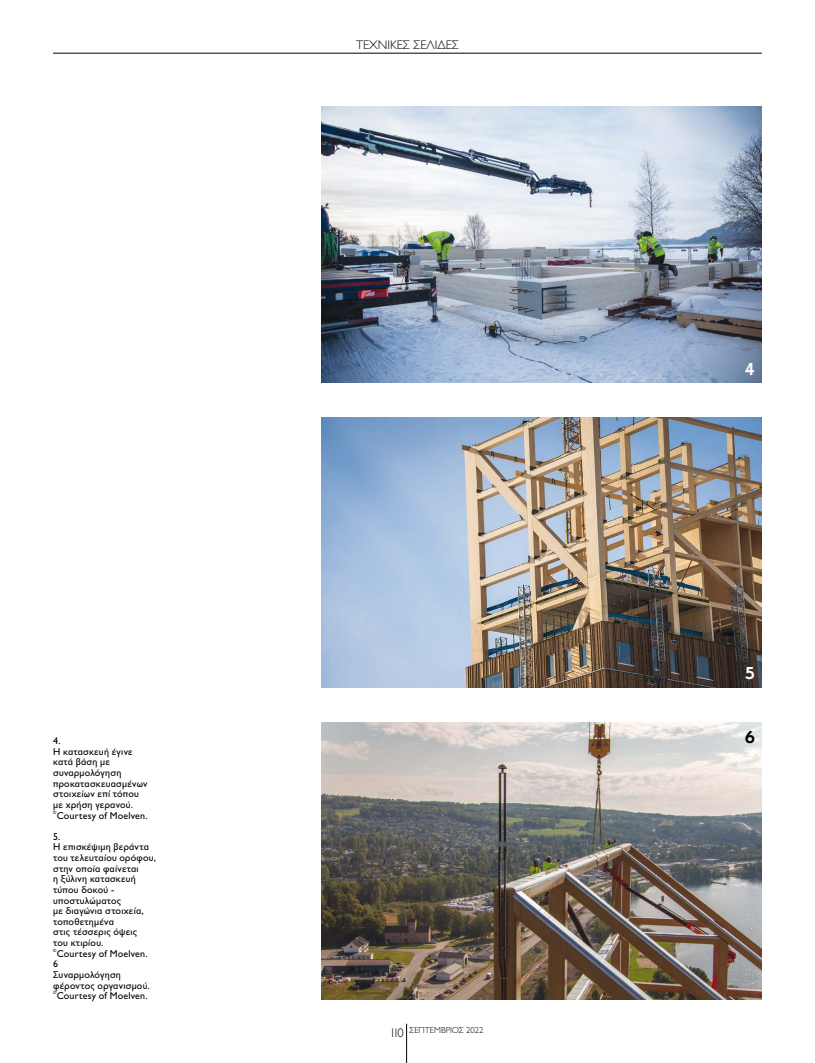
<style>
.page{position:relative;width:815px;height:1063px;background:#fff}
.page>*{position:absolute;margin:0;border:0;box-sizing:border-box;transform-origin:0 0}
.t1{font:600 17.5px "Kabel ITC Hel";color:#fff}
.t2{font:600 17.5px "Kabel ITC Hel";color:#000}
.t3{font:300 12.5px "Gill Sans Hel";color:#000}
.t4{font:10px/10.6px "Gill Sans Hel";letter-spacing:.025em;color:#000}
.t5{font:300 8.75px "Gill Sans Hel";color:#000}
.t6{font:4.38px "Gill Sans Hel";color:#000}
.s1{font-size:12.5px}
</style>
<div class="page">
<hr style="left:406px;top:1024px;width:1px;height:39px;background:#000">
<hr style="left:53px;top:53px;width:709px;height:1px;background:#000">
<img style="left:322px;top:107px;width:440px;height:276px">
<img style="left:322px;top:418px;width:440px;height:269px">
<img style="left:322px;top:722px;width:440px;height:277px">
<p class="t3" style="left:356px;top:38px;width:104px">ΤΕΧΝΙΚΕΣ ΣΕΛΙΔΕΣ</p>
<h1 class="t1" style="left:745px;top:360px;width:11px">4</h1>
<h1 class="t1" style="left:745px;top:664px;width:11px">5</h1>
<p class="t4" style="left:53px;top:736px;width:9px">4.</p>
<h1 class="t2" style="left:745px;top:727px;width:11px">6</h1>
<p class="t4" style="left:53px;top:746px;width:96px">Η κατασκευή έγινε κατά βάση με συναρμολόγηση προκατασκευασμένων στοιχείων επί τόπου με χρήση γερανού.</p>
<p class="t6" style="left:53px;top:810px;width:5px">©</p>
<p class="t4" style="left:53px;top:805px;width:96px;line-height:21.2px;text-indent:4px">Courtesy of Moelven.<br>5.</p>
<p class="t4" style="left:53px;top:842px;width:104px">Η επισκέψιμη βεράντα του τελευταίου ορόφου, στην οποία φαίνεται<br>η ξύλινη κατασκευή τύπου δοκού - υποστυλώματoς<br>με διαγώνια στοιχεία, τοποθετημένα<br>στις τέσσερις όψεις<br>του κτιρίου.</p>
<p class="t6" style="left:53px;top:948px;width:5px">©</p>
<p class="t4" style="left:53px;top:948px;width:98px;text-indent:4px">Courtesy of Moelven.<br>6<br>Συναρμολόγηση φέροντος οργανισμού.</p>
<p class="t6" style="left:53px;top:990px;width:5px">©</p>
<p class="t4" style="left:57px;top:991px;width:92px">Courtesy of Moelven.</p>
<p class="t5" style="left:391px;top:1025px;width:94px"><span class="s1">110</span> ΣΕΠΤΕΜΒΡΙΟΣ 2022</p>
</div>
